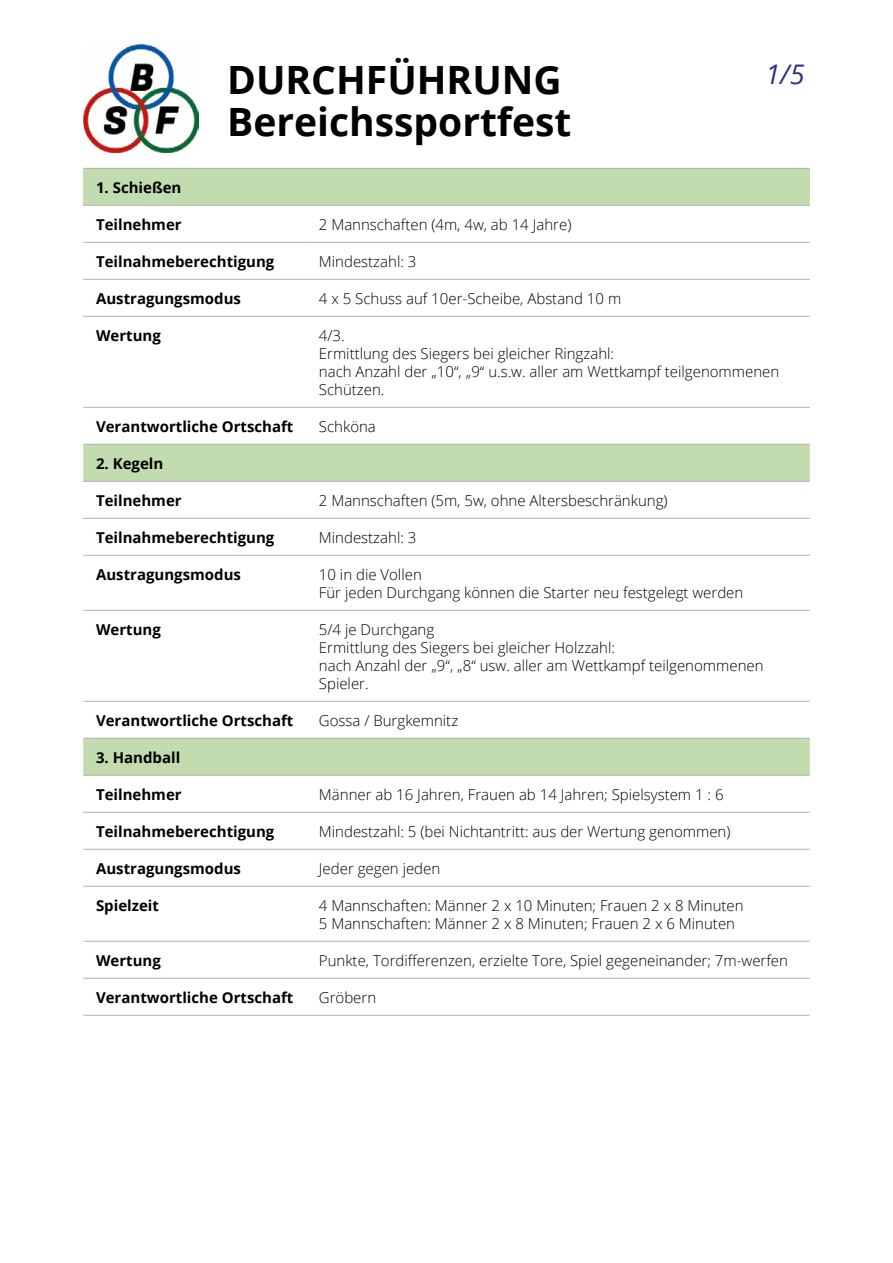
<style>
.page{position:relative;width:893px;height:1263px;background:#fff}
.page>*{position:absolute;margin:0;border:0;box-sizing:border-box;transform-origin:0 0}
.t1{font:700 39px "Open Sans";color:#000}
.t2{font:italic 27px "Open Sans";color:#283583}
.t3{font:300 15px/18px "Open Sans";color:#000}
.t4{font:700 15px "Open Sans";color:#000}
</style>
<div class="page">
<img style="left:83px;top:45px;width:115px;height:107px">
<div style="left:83px;top:168px;width:727px;height:37px;background:#c2dbaf"></div>
<svg style="left:83px;top:445px;width:727px;height:330px"></svg>
<hr style="left:83px;top:168px;width:223px;height:1px;background:#b3b2b2">
<hr style="left:306px;top:168px;width:504px;height:1px;background:#b3b2b2">
<hr style="left:83px;top:205px;width:223px;height:1px;background:#b3b2b2">
<hr style="left:306px;top:205px;width:504px;height:1px;background:#b3b2b2">
<hr style="left:83px;top:242px;width:223px;height:1px;background:#b3b2b2">
<hr style="left:306px;top:242px;width:504px;height:1px;background:#b3b2b2">
<hr style="left:83px;top:279px;width:223px;height:1px;background:#b3b2b2">
<hr style="left:306px;top:279px;width:504px;height:1px;background:#b3b2b2">
<hr style="left:83px;top:316px;width:223px;height:1px;background:#b3b2b2">
<hr style="left:306px;top:316px;width:504px;height:1px;background:#b3b2b2">
<hr style="left:83px;top:407px;width:223px;height:1px;background:#b3b2b2">
<hr style="left:306px;top:407px;width:504px;height:1px;background:#b3b2b2">
<hr style="left:83px;top:444px;width:223px;height:1px;background:#b3b2b2">
<hr style="left:306px;top:444px;width:504px;height:1px;background:#b3b2b2">
<hr style="left:83px;top:481px;width:223px;height:1px;background:#b3b2b2">
<hr style="left:306px;top:481px;width:504px;height:1px;background:#b3b2b2">
<hr style="left:83px;top:518px;width:223px;height:1px;background:#b3b2b2">
<hr style="left:306px;top:518px;width:504px;height:1px;background:#b3b2b2">
<hr style="left:83px;top:555px;width:223px;height:1px;background:#b3b2b2">
<hr style="left:306px;top:555px;width:504px;height:1px;background:#b3b2b2">
<hr style="left:83px;top:610px;width:223px;height:1px;background:#b3b2b2">
<hr style="left:306px;top:610px;width:504px;height:1px;background:#b3b2b2">
<hr style="left:83px;top:701px;width:223px;height:1px;background:#b3b2b2">
<hr style="left:306px;top:701px;width:504px;height:1px;background:#b3b2b2">
<hr style="left:83px;top:738px;width:223px;height:1px;background:#b3b2b2">
<hr style="left:306px;top:738px;width:504px;height:1px;background:#b3b2b2">
<hr style="left:83px;top:775px;width:223px;height:1px;background:#b3b2b2">
<hr style="left:306px;top:775px;width:504px;height:1px;background:#b3b2b2">
<hr style="left:83px;top:812px;width:223px;height:1px;background:#b3b2b2">
<hr style="left:306px;top:812px;width:504px;height:1px;background:#b3b2b2">
<hr style="left:83px;top:849px;width:223px;height:1px;background:#b3b2b2">
<hr style="left:306px;top:849px;width:504px;height:1px;background:#b3b2b2">
<hr style="left:83px;top:886px;width:223px;height:1px;background:#b3b2b2">
<hr style="left:306px;top:886px;width:504px;height:1px;background:#b3b2b2">
<hr style="left:83px;top:941px;width:223px;height:1px;background:#b3b2b2">
<hr style="left:306px;top:941px;width:504px;height:1px;background:#b3b2b2">
<hr style="left:83px;top:978px;width:223px;height:1px;background:#b3b2b2">
<hr style="left:306px;top:978px;width:504px;height:1px;background:#b3b2b2">
<hr style="left:83px;top:1015px;width:223px;height:1px;background:#b3b2b2">
<hr style="left:306px;top:1015px;width:504px;height:1px;background:#b3b2b2">
<h1 class="t1" style="left:227px;top:53px;width:336px">DURCHFÜHRUNG</h1>
<h2 class="t2" style="left:765px;top:56px;width:41px">1/5</h2>
<h1 class="t1" style="left:227px;top:95px;width:346px">Bereichssportfest</h1>
<p class="t4" style="left:96px;top:177px;width:87px">1. Schießen</p>
<p class="t4" style="left:96px;top:214px;width:87px">Teilnehmer</p>
<p class="t3" style="left:319px;top:215px;width:254px">2 Mannschaften (4m, 4w, ab 14 Jahre)</p>
<p class="t4" style="left:96px;top:251px;width:180px">Teilnahmeberechtigung</p>
<p class="t3" style="left:319px;top:252px;width:99px">Mindestzahl: 3</p>
<p class="t4" style="left:96px;top:287px;width:146px">Austragungsmodus</p>
<p class="t3" style="left:319px;top:289px;width:304px">4 x 5 Schuss auf 10er-Scheibe, Abstand 10 m</p>
<p class="t4" style="left:96px;top:324px;width:66px">Wertung</p>
<p class="t3" style="left:319px;top:326px;width:462px">4/3.<br>Ermittlung des Siegers bei gleicher Ringzahl:<br>nach Anzahl der „10“, „9“ u.s.w. aller am Wettkampf teilgenommenen<br>Schützen.</p>
<p class="t4" style="left:96px;top:415px;width:199px">Verantwortliche Ortschaft</p>
<p class="t3" style="left:319px;top:417px;width:58px">Schköna</p>
<p class="t4" style="left:96px;top:452px;width:69px">2. Kegeln</p>
<p class="t4" style="left:96px;top:489px;width:87px">Teilnehmer</p>
<p class="t3" style="left:319px;top:491px;width:350px">2 Mannschaften (5m, 5w, ohne Altersbeschränkung)</p>
<p class="t4" style="left:96px;top:526px;width:180px">Teilnahmeberechtigung</p>
<p class="t3" style="left:319px;top:528px;width:99px">Mindestzahl: 3</p>
<p class="t4" style="left:96px;top:563px;width:146px">Austragungsmodus</p>
<p class="t3" style="left:319px;top:565px;width:426px">10 in die Vollen<br>Für jeden Durchgang können die Starter neu festgelegt werden</p>
<p class="t4" style="left:96px;top:618px;width:66px">Wertung</p>
<p class="t3" style="left:319px;top:620px;width:446px">5/4 je Durchgang<br>Ermittlung des Siegers bei gleicher Holzzahl:<br>nach Anzahl der „9“, „8“ usw. aller am Wettkampf teilgenommenen Spieler.</p>
<p class="t4" style="left:96px;top:709px;width:199px">Verantwortliche Ortschaft</p>
<p class="t3" style="left:319px;top:711px;width:141px">Gossa / Burgkemnitz</p>
<p class="t4" style="left:96px;top:746px;width:86px">3. Handball</p>
<p class="t4" style="left:96px;top:783px;width:87px">Teilnehmer</p>
<p class="t3" style="left:319px;top:785px;width:406px">Männer ab 16 Jahren, Frauen ab 14 Jahren; Spielsystem 1 : 6</p>
<p class="t4" style="left:96px;top:820px;width:180px">Teilnahmeberechtigung</p>
<p class="t3" style="left:319px;top:822px;width:413px">Mindestzahl: 5 (bei Nichtantritt: aus der Wertung genommen)</p>
<p class="t4" style="left:96px;top:857px;width:146px">Austragungsmodus</p>
<p class="t3" style="left:319px;top:859px;width:123px">Jeder gegen jeden</p>
<p class="t4" style="left:96px;top:894px;width:65px">Spielzeit</p>
<p class="t3" style="left:319px;top:896px;width:426px">4 Mannschaften: Männer 2 x 10 Minuten; Frauen 2 x 8 Minuten<br>5 Mannschaften: Männer 2 x 8 Minuten; Frauen 2 x 6 Minuten</p>
<p class="t4" style="left:96px;top:949px;width:66px">Wertung</p>
<p class="t3" style="left:319px;top:951px;width:471px">Punkte, Tordifferenzen, erzielte Tore, Spiel gegeneinander; 7m-werfen</p>
<p class="t4" style="left:96px;top:986px;width:199px">Verantwortliche Ortschaft</p>
<p class="t3" style="left:319px;top:988px;width:59px">Gröbern</p>
</div>
